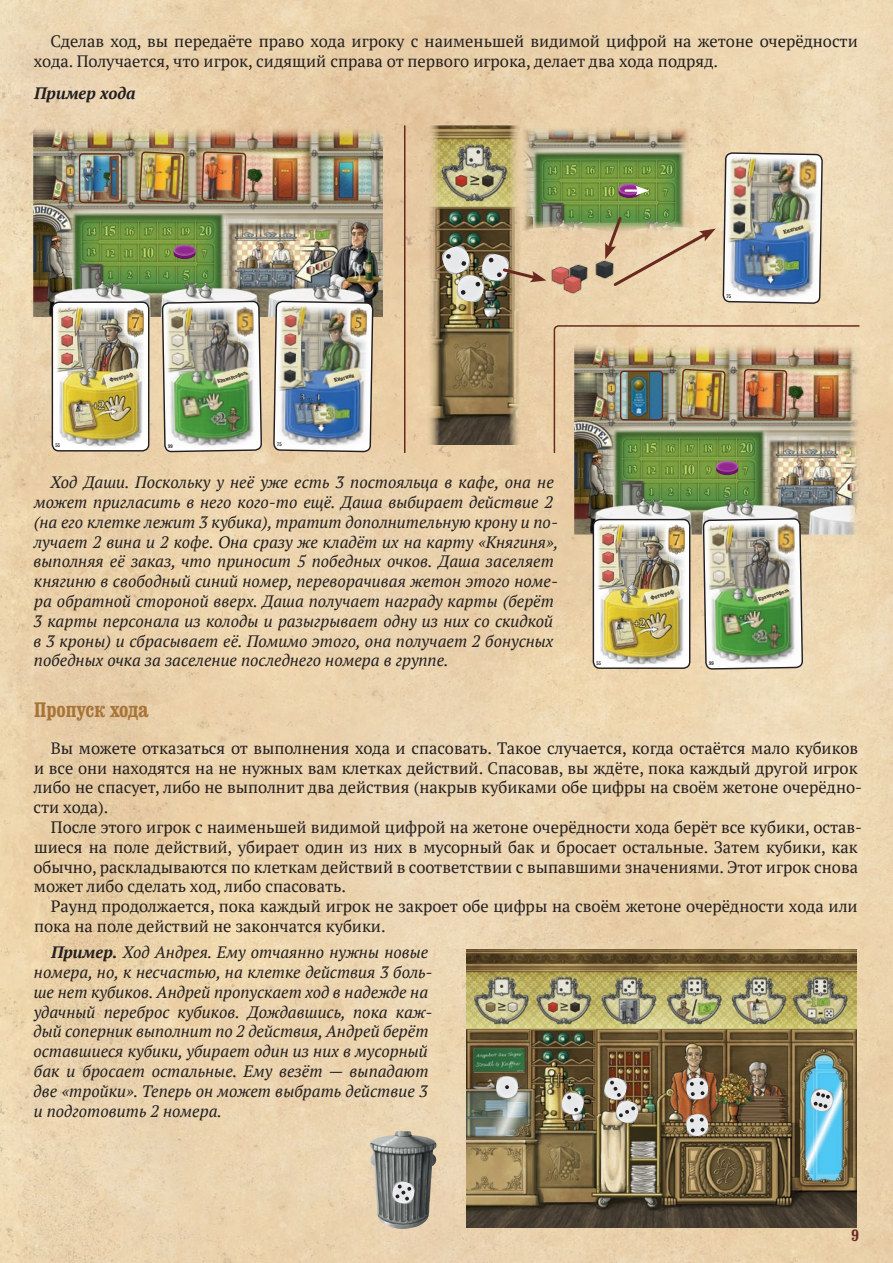
<style>
.page{position:relative;width:893px;height:1263px;background:#fff}
.page>*{position:absolute;margin:0;border:0;box-sizing:border-box;transform-origin:0 0}
.t1{font:21px "SPSL Swordsman C";color:#a77436}
.t2{font:italic 16.5px/19.8px "PT Serif";color:#231f20}
.t3{font:16.5px/19.8px "PT Serif";color:#231f20}
.t4{font:italic 700 16.5px "PT Serif";color:#231f20}
.t5{font:16.5px "SPSL Swordsman C";color:#6a291f}
.t6{font:5.7px "SPSL Swordsman C";color:#231f20}
.t7{font:5.25px "SPSL Swordsman C";color:#231f20}
.s1{font-weight:700}
</style>
<div class="page">
<img style="left:0;top:0;width:893px;height:1263px">
<img style="left:34px;top:126px;width:349px;height:191px">
<img style="left:81px;top:155px;width:39px;height:46px">
<div style="left:79px;top:153px;width:43px;height:50px;border:1px solid #6a291f;border-radius:3px"></div>
<img style="left:138px;top:74px;width:109px;height:206px">
<img style="left:52px;top:302px;width:97px;height:149px">
<div style="left:52px;top:301px;width:97px;height:150px;border:1px solid #231f20;border-radius:7px"></div>
<img style="left:272px;top:145px;width:102px;height:463px">
<img style="left:575px;top:343px;width:286px;height:191px">
<img style="left:593px;top:520px;width:97px;height:148px">
<div style="left:593px;top:519px;width:97px;height:150px;border:1px solid #231f20;border-radius:7px"></div>
<img style="left:427px;top:126px;width:94px;height:319px">
<img style="left:521px;top:126px;width:170px;height:107px">
<div style="left:615px;top:182px;width:26px;height:18px;background:#231f20;opacity:.5"></div>
<div style="left:615px;top:182px;width:26px;height:15px;background:#fff;opacity:.75"></div>
<svg style="left:618px;top:184px;width:31px;height:14px"></svg>
<img style="left:722px;top:0;width:101px;height:215px">
<img style="left:438px;top:241px;width:108px;height:65px">
<img style="left:551px;top:265px;width:2px;height:19px">
<hr style="left:404px;top:126px;width:1px;height:326px;background:#6a291f">
<img style="left:466px;top:950px;width:390px;height:277px">
<svg style="left:600px;top:1074px;width:42px;height:54px;background:#9b8a76"></svg>
<svg style="left:369px;top:1131px;width:69px;height:99px;background:#928f86"></svg>
<svg style="left:684px;top:1112px;width:27px;height:28px"></svg>
<svg style="left:557px;top:1089px;width:32px;height:31px"></svg>
<svg style="left:494px;top:1074px;width:27px;height:27px"></svg>
<svg style="left:684px;top:1075px;width:27px;height:28px"></svg>
<svg style="left:807px;top:1084px;width:31px;height:31px"></svg>
<img style="left:162px;top:301px;width:99px;height:309px">
<svg style="left:277px;top:443px;width:5px;height:3px"></svg>
<img style="left:703px;top:519px;width:99px;height:308px">
<img style="left:553px;top:215px;width:307px;height:282px">
<p class="t3" style="left:34px;top:31px;width:825px;text-indent:16px">Сделав ход, вы передаёте право хода игроку с наименьшей видимой цифрой на жетоне очерёдности хода. Получается, что игрок, сидящий справа от первого игрока, делает два хода подряд.</p>
<p class="t4" style="left:34px;top:83px;width:103px">Пример хода</p>
<p class="t7" style="left:56px;top:442px;width:6px">55</p>
<p class="t6" style="left:109px;top:378px;width:26px;rotate:-16deg">Фотограф</p>
<p class="t7" style="left:217px;top:379px;width:33px;rotate:-17deg">Крамерсофоль</p>
<p class="t6" style="left:333px;top:377px;width:22px;rotate:-15deg">Княгиня</p>
<p class="t6" style="left:783px;top:229px;width:22px;rotate:-15deg">Княгиня</p>
<p class="t2" style="left:33px;top:472px;width:527px;text-indent:17px">Ход Даши. Поскольку у неё уже есть 3 постояльца в кафе, она не может пригласить в него кого-то ещё. Даша выбирает действие 2 (на его клетке лежит 3 кубика), тратит дополнительную крону и по&shy;лучает 2 вина и 2 кофе. Она сразу же кладёт их на карту «Княгиня», выполняя её заказ, что приносит 5 победных очков. Даша заселяет княгиню в свободный синий номер, переворачивая жетон этого номе&shy;ра обратной стороной вверх. Даша получает награду карты (берёт 3 карты персонала из колоды и разыгрывает одну из них со скидкой в 3 кроны) и сбрасывает её. Помимо этого, она получает 2 бонусных победных очка за заселение последнего номера в группе.</p>
<p class="t1" style="left:34px;top:698px;width:116px">Пропуск хода</p>
<p class="t3" style="left:34px;top:738px;width:830px;text-indent:17px">Вы можете отказаться от выполнения хода и спасовать. Такое случается, когда остаётся мало кубиков и все они находятся на не нужных вам клетках действий. Спасовав, вы ждёте, пока каждый другой игрок либо не спасует, либо не выполнит два действия (накрыв кубиками обе цифры на своём жетоне очерёдно&shy;сти хода).</p>
<p class="t3" style="left:33px;top:817px;width:830px;text-indent:17px">После этого игрок с наименьшей видимой цифрой на жетоне очерёдности хода берёт все кубики, остав&shy;шиеся на поле действий, убирает один из них в мусорный бак и бросает остальные. Затем кубики, как обычно, раскладываются по клеткам действий в соответствии с выпавшими значениями. Этот игрок снова может либо сделать ход, либо спасовать.</p>
<p class="t3" style="left:34px;top:896px;width:825px;text-indent:17px">Раунд продолжается, пока каждый игрок не закроет обе цифры на своём жетоне очерёдности хода или пока на поле действий не закончатся кубики.</p>
<p class="t2" style="left:33px;top:942px;width:401px;text-indent:18px"><span class="s1">Пример.</span> Ход Андрея. Ему отчаянно нужны новые номера, но, к несчастью, на клетке действия 3 боль&shy;ше нет кубиков. Андрей пропускает ход в надежде на удачный переброс кубиков. Дождавшись, пока каж&shy;дый соперник выполнит по 2 действия, Андрей берёт оставшиеся кубики, убирает один из них в мусорный бак и бросает остальные. Ему везёт — выпадают две «тройки». Теперь он может выбрать действие 3 и подготовить 2 номера.</p>
<p class="t6" style="left:650px;top:595px;width:26px;rotate:-16deg">Фотограф</p>
<p class="t7" style="left:758px;top:596px;width:33px;rotate:-17deg">Крамерсофоль</p>
<p class="t7" style="left:597px;top:660px;width:6px">55</p>
<p class="t5" style="left:852px;top:1226px;width:9px">9</p>
</div>
